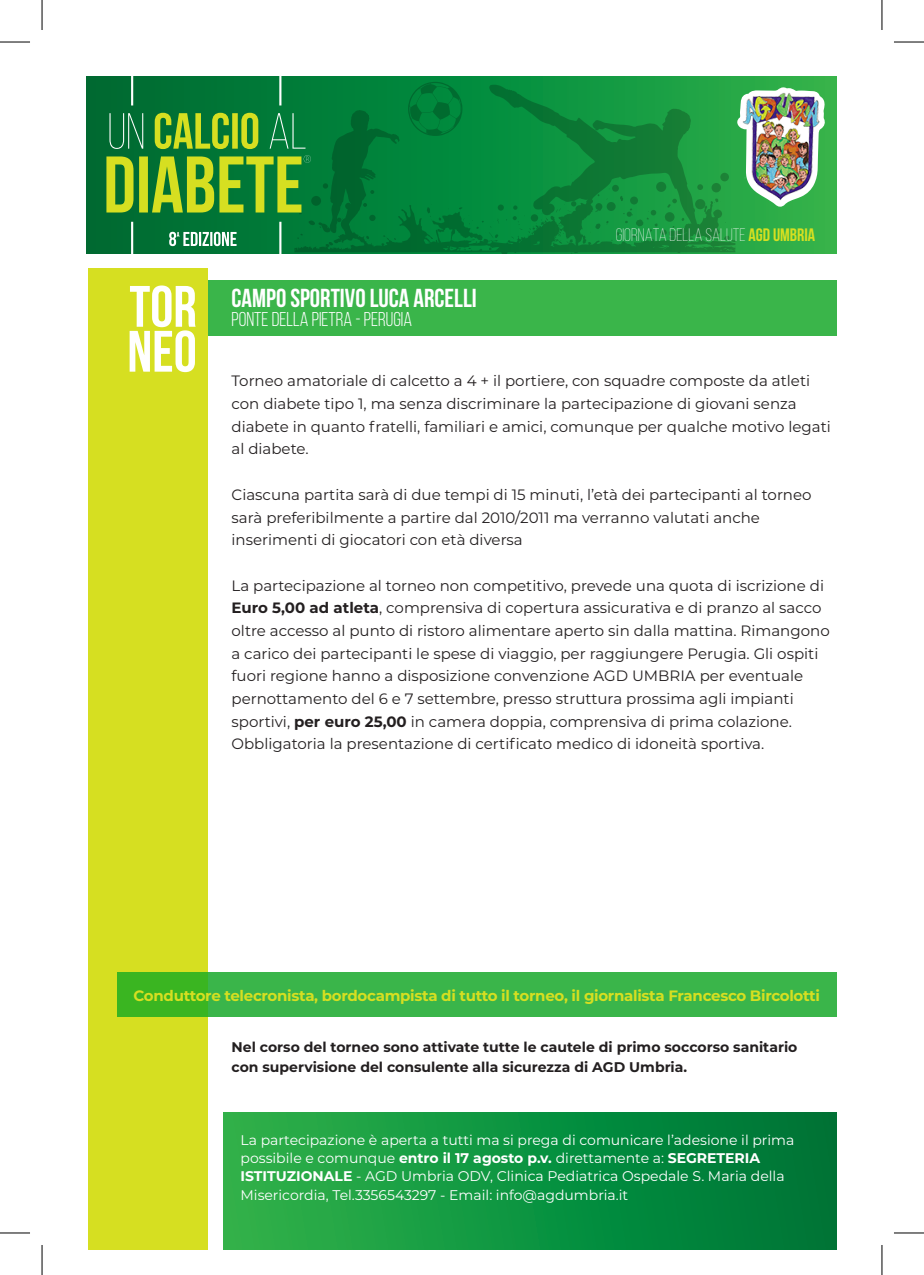
<style>
.page{position:relative;width:924px;height:1275px;background:#fff}
.page>*{position:absolute;margin:0;border:0;box-sizing:border-box;transform-origin:0 0}
.t1{font:700 58.2px "Bebas Neue";color:#fff}
.t2{font:700 26px "Bebas Neue";color:#fff}
.t3{font:20px "Bebas Neue";color:#fff}
.t4{font:300 18px "Bebas Neue";color:#fff}
.t5{font:15px/22.6px "Montserrat";color:#231f20}
.t6{font:700 15px "Montserrat";letter-spacing:-.02em;color:#d6df21}
.t7{font:14px/18.2px "Montserrat";color:#fff}
.t8{font:700 14px "Montserrat";color:#231f20}
.s1{font-weight:700;color:#d6df21}
.s2{font-weight:700}
</style>
<div class="page">
<div style="left:102px;top:280px;width:734px;height:55px;background:#3ab54a"></div>
<svg style="left:87px;top:76px;width:749px;height:177px;background:#14843a"></svg>
<div style="left:223px;top:1112px;width:613px;height:138px;background:linear-gradient(to right,#2cb34a,#007336)"></div>
<div style="left:88px;top:268px;width:119px;height:982px;background:#d6df21"></div>
<div style="left:117px;top:972px;width:719px;height:44px;background:#3ab54a"></div>
<svg style="left:106px;top:76px;width:719px;height:178px;background:#238f41"></svg>
<hr style="left:0;top:42px;width:30px;height:1px;background:#000">
<hr style="left:893px;top:42px;width:30px;height:1px;background:#000">
<hr style="left:0;top:1232px;width:30px;height:1px;background:#000">
<hr style="left:893px;top:1232px;width:30px;height:1px;background:#000">
<hr style="left:42px;top:0;width:1px;height:30px;background:#000">
<hr style="left:42px;top:1245px;width:1px;height:30px;background:#000">
<hr style="left:881px;top:0;width:1px;height:30px;background:#000">
<hr style="left:881px;top:1245px;width:1px;height:30px;background:#000">
<p class="t1" style="left:129px;top:275px;width:69px">TOR</p>
<p class="t1" style="left:127px;top:320px;width:71px">NEO</p>
<p class="t2" style="left:231px;top:284px;width:247px">CAMPO SPORTIVO LUCA ARCELLI</p>
<p class="t3" style="left:231px;top:308px;width:182px">PONTE DELLA PIETRA - PERUGIA</p>
<p class="t4" style="left:615px;top:225px;width:201px">GIORNATA DELLA SALUTE <span class="s1">AGD UMBRIA</span></p>
<p class="t5" style="left:231px;top:369px;width:600px">Torneo amatoriale di calcetto a 4 + il portiere, con squadre composte da atleti con diabete tipo 1, ma senza discriminare la partecipazione di giovani senza diabete in quanto fratelli, familiari e amici, comunque per qualche motivo legati al diabete.</p>
<p class="t5" style="left:231px;top:483px;width:581px">Ciascuna partita sarà di due tempi di 15 minuti, l’età dei partecipanti al torneo sarà preferibilmente a partire dal 2010/2011 ma verranno valutati anche inserimenti di giocatori con età diversa</p>
<p class="t5" style="left:231px;top:573px;width:599px">La partecipazione al torneo non competitivo, prevede una quota di iscrizione di <span class="s2">Euro 5,00 ad atleta</span>, comprensiva di copertura assicurativa e di pranzo al sacco oltre accesso al punto di ristoro alimentare aperto sin dalla mattina. Rimangono a carico dei partecipanti le spese di viaggio, per raggiungere Perugia. Gli ospiti fuori regione hanno a disposizione convenzione AGD UMBRIA per eventuale pernottamento del 6 e 7 settembre, presso struttura prossima agli impianti sportivi, <span class="s2">per euro 25,00</span> in camera doppia, comprensiva di prima colazione.</p>
<p class="t5" style="left:231px;top:732px;width:534px">Obbligatoria la presentazione di certificato medico di idoneità sportiva.</p>
<p class="t6" style="left:133px;top:985px;width:687px">Conduttore telecronista, bordocampista di tutto il torneo, il giornalista Francesco Bircolotti</p>
<p class="t8" style="left:231px;top:1037px;width:567px">Nel corso del torneo sono attivate tutte le cautele di primo soccorso sanitario</p>
<p class="t8" style="left:231px;top:1057px;width:457px">con supervisione del consulente alla sicurezza di AGD Umbria.</p>
<p class="t7" style="left:240px;top:1130px;width:555px">La partecipazione è aperta a tutti ma si prega di comunicare l’adesione il prima possibile e comunque <span class="s2">entro il 17 agosto p.v.</span> direttamente a: <span class="s2">SEGRETERIA ISTITUZIONALE</span> - AGD Umbria ODV, Clinica Pediatrica Ospedale S. Maria della Misericordia, Tel.3356543297 - Email: info@agdumbria.it</p>
</div>
